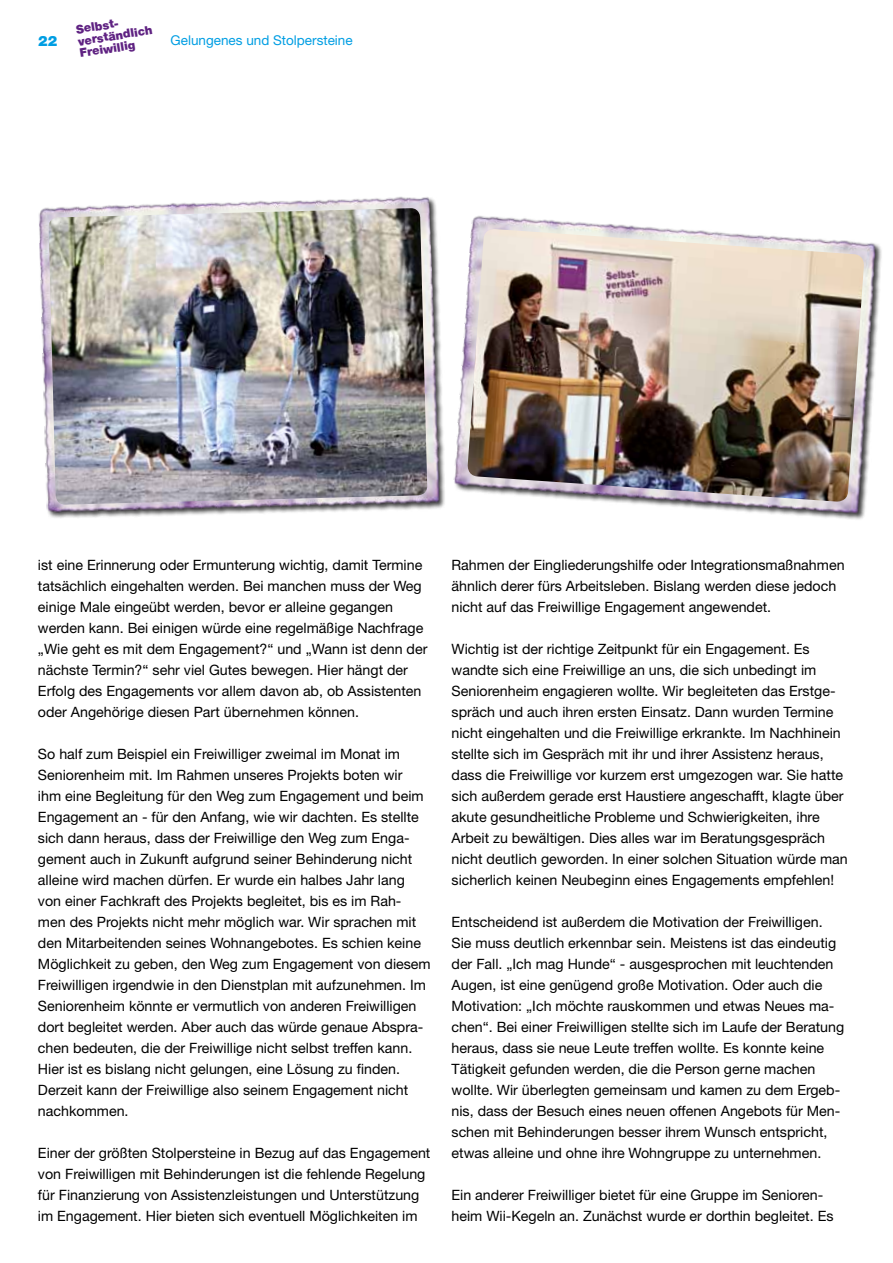
<style>
.page{position:relative;width:893px;height:1263px;background:#fff}
.page>*{position:absolute;margin:0;border:0;box-sizing:border-box;transform-origin:0 0}
.t1{font:14.25px/21px "Helvetica Neue LT Pro";color:#000}
.t2{font:900 14.25px "Helvetica Neue LT Pro";color:#009ee3}
.t3{font:13.5px "Helvetica Neue LT Pro";color:#009ee3}
.t4{font:900 12px/12px "Helvetica Neue LT Pro";color:#5f2282}
</style>
<div class="page">
<img style="left:453px;top:216px;width:423px;height:303px">
<img style="left:467px;top:229px;width:398px;height:273px">
<img style="left:38px;top:196px;width:404px;height:322px">
<img style="left:48px;top:208px;width:379px;height:297px">
<p class="t2" style="left:38px;top:32px;width:21px">22</p>
<p class="t4" style="left:75px;top:23px;width:77px;rotate:-9deg">Selbst&shy;verständlich<br>Freiwillig</p>
<p class="t3" style="left:171px;top:32px;width:184px">Gelungenes und Stolpersteine</p>
<p class="t1" style="left:38px;top:554px;width:391px">ist eine Erinnerung oder Ermunterung wichtig, damit Termine tatsächlich eingehalten werden. Bei manchen muss der Weg einige Male eingeübt werden, bevor er alleine gegangen werden kann. Bei einigen würde eine regelmäßige Nachfrage „Wie geht es mit dem Engagement?“ und „Wann ist denn der nächste Termin?“ sehr viel Gutes bewegen. Hier hängt der Erfolg des Engagements vor allem davon ab, ob Assistenten oder Angehörige diesen Part übernehmen können.</p>
<p class="t1" style="left:38px;top:743px;width:394px">So half zum Beispiel ein Freiwilliger zweimal im Monat im Seniorenheim mit. Im Rahmen unseres Projekts boten wir<br>ihm eine Begleitung für den Weg zum Engagement und beim Engagement an - für den Anfang, wie wir dachten. Es stellte sich dann heraus, dass der Freiwillige den Weg zum Enga&shy;gement auch in Zukunft aufgrund seiner Behinderung nicht alleine wird machen dürfen. Er wurde ein halbes Jahr lang von einer Fachkraft des Projekts begleitet, bis es im Rah&shy;men des Projekts nicht mehr möglich war. Wir sprachen mit den Mitarbeitenden seines Wohnangebotes. Es schien keine Möglichkeit zu geben, den Weg zum Engagement von diesem Freiwilligen irgendwie in den Dienstplan mit aufzunehmen. Im Seniorenheim könnte er vermutlich von anderen Freiwilligen dort begleitet werden. Aber auch das würde genaue Abspra&shy;chen bedeuten, die der Freiwillige nicht selbst treffen kann.<br>Hier ist es bislang nicht gelungen, eine Lösung zu finden.<br>Derzeit kann der Freiwillige also seinem Engagement nicht nachkommen.</p>
<p class="t1" style="left:38px;top:1142px;width:394px">Einer der größten Stolpersteine in Bezug auf das Engagement von Freiwilligen mit Behinderungen ist die fehlende Regelung für Finanzierung von Assistenzleistungen und Unterstützung im Engagement. Hier bieten sich eventuell Möglichkeiten im</p>
<p class="t1" style="left:452px;top:554px;width:395px">Rahmen der Eingliederungshilfe oder Integrationsmaßnahmen ähnlich derer fürs Arbeitsleben. Bislang werden diese jedoch nicht auf das Freiwillige Engagement angewendet.</p>
<p class="t1" style="left:452px;top:638px;width:398px">Wichtig ist der richtige Zeitpunkt für ein Engagement. Es wandte sich eine Freiwillige an uns, die sich unbedingt im Seniorenheim engagieren wollte. Wir begleiteten das Erstge&shy;spräch und auch ihren ersten Einsatz. Dann wurden Termine nicht eingehalten und die Freiwillige erkrankte. Im Nachhinein stellte sich im Gespräch mit ihr und ihrer Assistenz heraus, dass die Freiwillige vor kurzem erst umgezogen war. Sie hatte sich außerdem gerade erst Haustiere angeschafft, klagte über akute gesundheitliche Probleme und Schwierigkeiten, ihre Arbeit zu bewältigen. Dies alles war im Beratungsgespräch nicht deutlich geworden. In einer solchen Situation würde man sicherlich keinen Neubeginn eines Engagements empfehlen!</p>
<p class="t1" style="left:452px;top:911px;width:394px">Entscheidend ist außerdem die Motivation der Freiwilligen.<br>Sie muss deutlich erkennbar sein. Meistens ist das eindeutig der Fall. „Ich mag Hunde“ - ausgesprochen mit leuchtenden Augen, ist eine genügend große Motivation. Oder auch die Motivation: „Ich möchte rauskommen und etwas Neues ma&shy;chen“. Bei einer Freiwilligen stellte sich im Laufe der Beratung heraus, dass sie neue Leute treffen wollte. Es konnte keine Tätigkeit gefunden werden, die die Person gerne machen wollte. Wir überlegten gemeinsam und kamen zu dem Ergeb&shy;nis, dass der Besuch eines neuen offenen Angebots für Men&shy;schen mit Behinderungen besser ihrem Wunsch entspricht, etwas alleine und ohne ihre Wohngruppe zu unternehmen.</p>
<p class="t1" style="left:452px;top:1184px;width:383px">Ein anderer Freiwilliger bietet für eine Gruppe im Senioren&shy;heim Wii-Kegeln an. Zunächst wurde er dorthin begleitet. Es</p>
</div>
